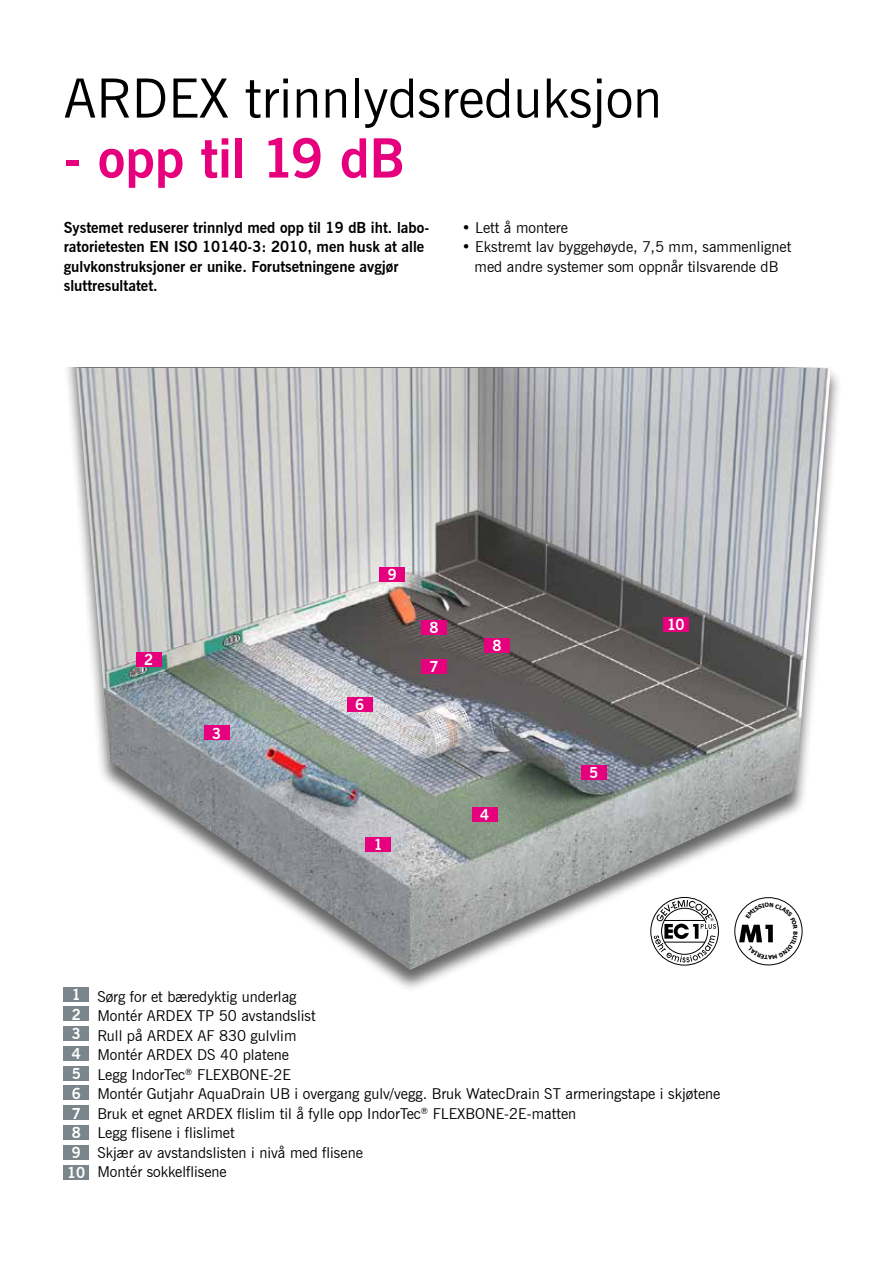
<style>
.page{position:relative;width:893px;height:1263px;background:#fff}
.page>*{position:absolute;margin:0;border:0;box-sizing:border-box;transform-origin:0 0}
.t1{font:54px "News Gothic BT";color:#000}
.t2{font:700 54px "News Gothic BT";color:#e6007d}
.t3{font:15px/19.5px "News Gothic BT";color:#000;text-align:center}
.t4{font:700 15px/19.5px "News Gothic BT";color:#000}
.t5{font:700 15px/19.8px "News Gothic BT";color:#fff;text-align:center}
</style>
<div class="page">
<img style="left:76px;top:368px;width:755px;height:602px">
<div style="left:136px;top:652px;width:25px;height:14px;background:#e6007d"></div>
<div style="left:347px;top:697px;width:25px;height:14px;background:#e6007d"></div>
<div style="left:366px;top:838px;width:25px;height:14px;background:#e6007d"></div>
<div style="left:581px;top:765px;width:25px;height:14px;background:#e6007d"></div>
<div style="left:64px;top:987px;width:25px;height:14px;background:#7b868c"></div>
<div style="left:64px;top:1007px;width:25px;height:14px;background:#7b868c"></div>
<div style="left:64px;top:1026px;width:25px;height:15px;background:#7b868c"></div>
<div style="left:64px;top:1046px;width:25px;height:14px;background:#7b868c"></div>
<div style="left:64px;top:1066px;width:25px;height:14px;background:#7b868c"></div>
<div style="left:64px;top:1086px;width:25px;height:14px;background:#7b868c"></div>
<div style="left:64px;top:1106px;width:25px;height:14px;background:#7b868c"></div>
<div style="left:64px;top:1126px;width:25px;height:14px;background:#7b868c"></div>
<div style="left:64px;top:1145px;width:25px;height:14px;background:#7b868c"></div>
<div style="left:64px;top:1165px;width:25px;height:14px;background:#7b868c"></div>
<div style="left:204px;top:726px;width:25px;height:14px;background:#e6007d"></div>
<div style="left:472px;top:807px;width:25px;height:14px;background:#e6007d"></div>
<div style="left:421px;top:659px;width:25px;height:14px;background:#e6007d"></div>
<div style="left:421px;top:620px;width:25px;height:14px;background:#e6007d"></div>
<div style="left:485px;top:638px;width:25px;height:14px;background:#e6007d"></div>
<div style="left:380px;top:568px;width:25px;height:14px;background:#e6007d"></div>
<div style="left:663px;top:617px;width:25px;height:14px;background:#e6007d"></div>
<div style="left:735px;top:898px;width:67px;height:67px;background:#fff;border-radius:50%"></div>
<div style="left:734px;top:897px;width:68px;height:68px;border:1px solid #000;border-radius:50%"></div>
<svg style="left:651px;top:897px;width:68px;height:68px"></svg>
<svg style="left:736px;top:902px;width:63px;height:61px"></svg>
<h1 class="t1" style="left:64px;top:66px;width:600px">ARDEX trinnlydsreduksjon</h1>
<h1 class="t2" style="left:64px;top:126px;width:343px">- opp til 19 dB</h1>
<p class="t4" style="left:64px;top:217px;width:366px">Systemet reduserer trinnlyd med opp til 19 dB iht. labo&shy;ratorietesten EN ISO 10140-3: 2010, men husk at alle gulvkonstruksjoner er unike. Forutsetningene avgjør sluttresultatet.</p>
<p class="t3" style="left:462px;top:217px;width:108px">• Lett å montere</p>
<p class="t3" style="left:462px;top:237px;width:331px">• Ekstremt lav byggehøyde, 7,5 mm, sammenlignet med andre systemer som oppnår tilsvarende dB</p>
<p class="t5" style="left:144px;top:649px;width:11px">2</p>
<p class="t5" style="left:212px;top:723px;width:11px">3</p>
<p class="t5" style="left:388px;top:565px;width:11px">9</p>
<p class="t5" style="left:355px;top:695px;width:11px">6</p>
<p class="t5" style="left:429px;top:618px;width:11px">8</p>
<p class="t5" style="left:429px;top:656px;width:11px">7</p>
<p class="t5" style="left:374px;top:835px;width:11px">1</p>
<p class="t5" style="left:493px;top:635px;width:11px">8</p>
<p class="t5" style="left:480px;top:804px;width:11px">4</p>
<p class="t5" style="left:589px;top:763px;width:11px">5</p>
<p class="t5" style="left:667px;top:615px;width:19px">10</p>
<p class="t5" style="left:67px;top:984px;width:20px">1<br>2<br>3<br>4<br>5<br>6<br>7<br>8<br>9<br>10</p>
<p class="t3" style="left:97px;top:986px;width:625px;text-align:left">Sørg for et bæredyktig underlag<br>Montér ARDEX TP 50 avstandslist<br>Rull på ARDEX AF 830 gulvlim<br>Montér ARDEX DS 40 platene<br>Legg IndorTec<sup>®</sup> FLEXBONE-2E<br>Montér Gutjahr AquaDrain UB i overgang gulv/vegg. Bruk WatecDrain ST armeringstape i skjøtene Bruk et egnet ARDEX flislim til å fylle opp IndorTec<sup>®</sup> FLEXBONE-2E-matten<br>Legg flisene i flislimet<br>Skjær av avstandslisten i nivå med flisene<br>Montér sokkelflisene</p>
</div>
